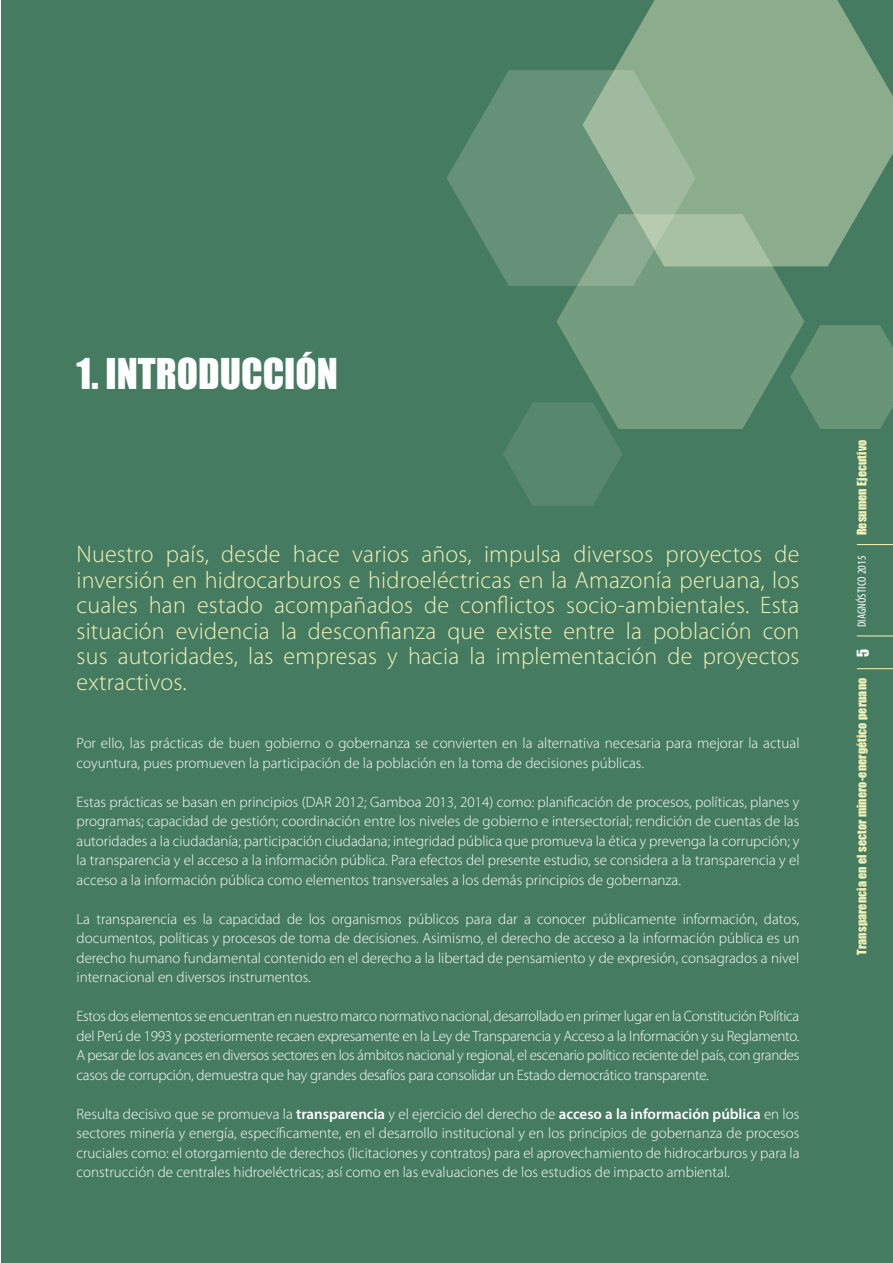
<style>
.page{position:relative;width:893px;height:1263px;background:#fff}
.page>*{position:absolute;margin:0;border:0;box-sizing:border-box;transform-origin:0 0}
.t1{font:39px "Impact";color:#fff}
.t2{font:300 24px/25.5px "Myriad Pro";letter-spacing:.01em;color:#f4f3b8;text-align:justify}
.t3{font:300 15px/19.5px "Myriad Pro";color:#fff;text-align:justify}
.t4{font:15px "Impact";color:#fff}
.t5{font:12px "Impact";letter-spacing:.01em;color:#f4f3b8}
.t6{font:condensed 12px "Myriad Pro";letter-spacing:.01em;color:#fff}
.s1{font-weight:600}
</style>
<div class="page">
<div style="left:1px;top:0;width:892px;height:1263px;background:#457b60"></div>
<hr style="left:857px;top:668px;width:36px;height:1px;background:#f4f3b8">
<hr style="left:857px;top:636px;width:36px;height:1px;background:#f4f3b8">
<hr style="left:857px;top:544px;width:36px;height:1px;background:#f4f3b8">
<hr style="left:0;top:0;width:1px;height:1263px;background:#fcfcf2">
<svg style="left:556px;top:266px;width:248px;height:163px;background:#6d9779"></svg>
<svg style="left:447px;top:70px;width:249px;height:216px;fill:#649178"></svg>
<svg style="left:790px;top:325px;width:103px;height:104px"></svg>
<svg style="left:503px;top:402px;width:120px;height:104px"></svg>
<svg style="left:582px;top:0;width:311px;height:266px;background:#84a78a"></svg>
<h1 class="t1" style="left:77px;top:343px;width:263px">1. INTRODUCCIÓN</h1>
<p class="t2" style="left:77px;top:541px;width:724px">Nuestro país, desde hace varios años, impulsa diversos proyectos de inversión en hidrocarburos e hidroeléctricas en la Amazonía peruana, los cuales han estado acompañados de conflictos socio-ambientales. Esta situación evidencia la desconfianza que existe entre la población con sus autoridades, las empresas y hacia la implementación de proyectos extractivos.</p>
<p class="t3" style="left:77px;top:733px;width:724px">Por ello, las prácticas de buen gobierno o gobernanza se convierten en la alternativa necesaria para mejorar la actual coyuntura, pues promueven la participación de la población en la toma de decisiones públicas.</p>
<p class="t3" style="left:77px;top:792px;width:724px">Estas prácticas se basan en principios (DAR 2012; Gamboa 2013, 2014) como: planificación de procesos, políticas, planes y programas; capacidad de gestión; coordinación entre los niveles de gobierno e intersectorial; rendición de cuentas de las autoridades a la ciudadanía; participación ciudadana; integridad pública que promueva la ética y prevenga la corrupción; y la transparencia y el acceso a la información pública. Para efectos del presente estudio, se considera a la transparencia y el acceso a la información pública como elementos transversales a los demás principios de gobernanza.</p>
<p class="t3" style="left:77px;top:909px;width:724px">La transparencia es la capacidad de los organismos públicos para dar a conocer públicamente información, datos, documentos, políticas y procesos de toma de decisiones. Asimismo, el derecho de acceso a la información pública es un derecho humano fundamental contenido en el derecho a la libertad de pensamiento y de expresión, consagrados a nivel internacional en diversos instrumentos.</p>
<p class="t3" style="left:77px;top:1006px;width:724px">Estos dos elementos se encuentran en nuestro marco normativo nacional, desarrollado en primer lugar en la Constitución Política del Perú de 1993 y posteriormente recaen expresamente en la Ley de Transparencia y Acceso a la Información y su Reglamento.<br>A pesar de los avances en diversos sectores en los ámbitos nacional y regional, el escenario político reciente del país, con grandes casos de corrupción, demuestra que hay grandes desafíos para consolidar un Estado democrático transparente.</p>
<p class="t3" style="left:77px;top:1104px;width:724px">Resulta decisivo que se promueva la <span class="s1">transparencia</span> y el ejercicio del derecho de <span class="s1">acceso a la información pública</span> en los sectores minería y energía, específicamente, en el desarrollo institucional y en los principios de gobernanza de procesos cruciales como: el otorgamiento de derechos (licitaciones y contratos) para el aprovechamiento de hidrocarburos y para la construcción de centrales hidroeléctricas; así como en las evaluaciones de los estudios de impacto ambiental.</p>
<p class="t5" style="left:852px;top:535px;width:97px;rotate:-90deg">Resumen Ejecutivo</p>
<p class="t6" style="left:855px;top:627px;width:73px;rotate:-90deg">DIAGNÓSTICO 2015</p>
<p class="t4" style="left:851px;top:657px;width:10px;rotate:-90deg">5</p>
<p class="t5" style="left:852px;top:955px;width:278px;rotate:-90deg">Transparencia en el sector minero-energético peruano</p>
</div>
